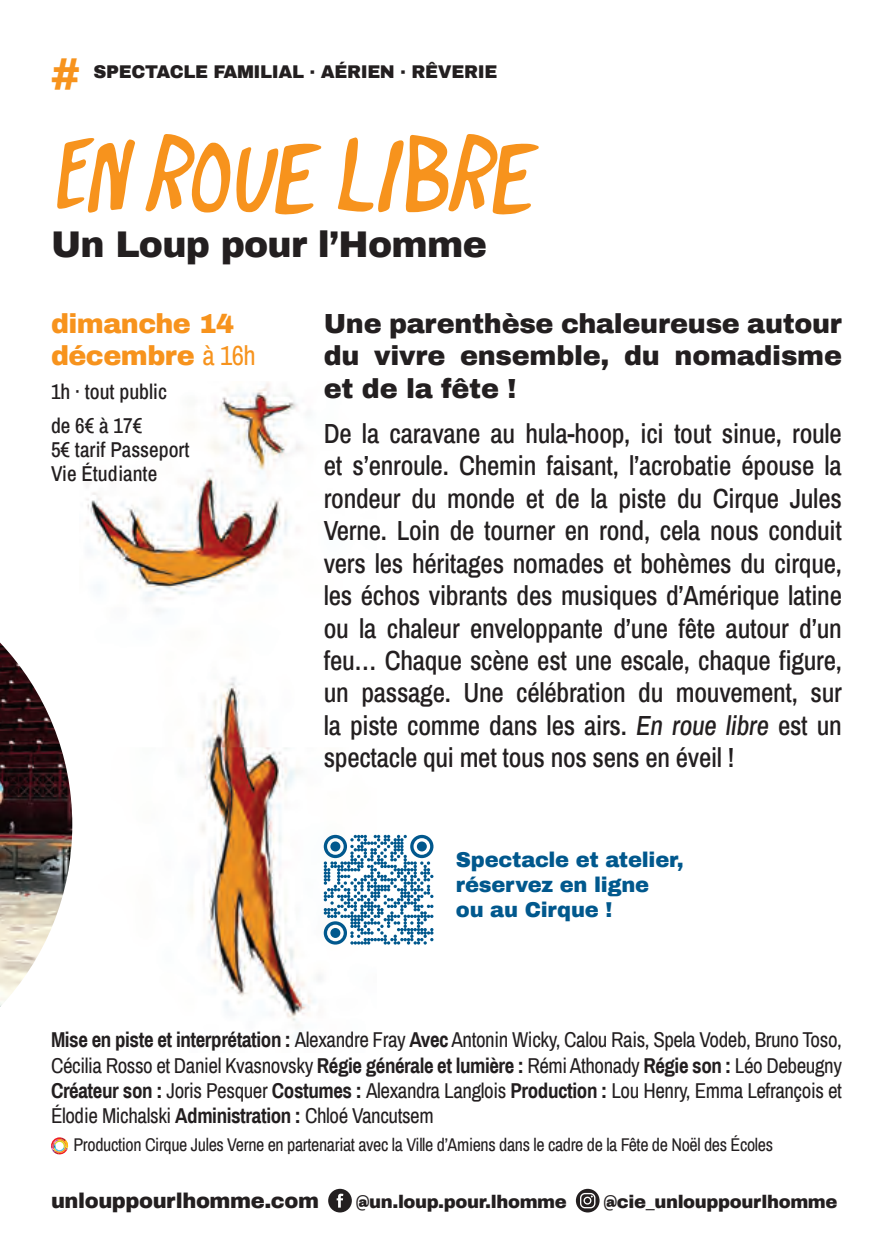
<style>
.page{position:relative;width:893px;height:1259px;background:#fff}
.page>*{position:absolute;margin:0;border:0;box-sizing:border-box;transform-origin:0 0}
.t1{font:italic 78px "Dark Poestry";color:#f7931d}
.t2{font:900 43.5px "Archivo";color:#f7931d}
.t3{font:900 36.3px "Archivo";letter-spacing:-.02em;color:#231f20}
.t4{font:500 27px/32.4px "Archivo Narrow";letter-spacing:-.01em;color:#231f20;text-align:justify}
.t5{font:900 27px/32.4px "Archivo";letter-spacing:-.01em;color:#231f20;text-align:justify}
.t6{font:900 27px/32.4px "Archivo";letter-spacing:-.02em;color:#f7931d}
.t7{font:21px/25.2px "Archivo Narrow";letter-spacing:-.02em;color:#231f20;text-align:justify}
.t8{font:500 21px/24px "Archivo Narrow";color:#231f20}
.t9{font:900 21px/25.2px "Archivo";letter-spacing:-.01em;color:#01588d}
.t10{font:900 21px "Archivo";letter-spacing:-.02em;color:#231f20}
.t11{font:18px "Archivo Narrow";letter-spacing:-.02em;color:#231f20}
.t12{font:900 18px "Archivo";letter-spacing:-.02em;color:#231f20}
.s1{font-family:"Archivo Narrow";font-weight:400}
.s2{font-style:italic}
.s3{font-weight:700}
</style>
<div class="page">
<svg style="left:328px;top:1188px;width:24px;height:24px"></svg>
<svg style="left:576px;top:1188px;width:24px;height:24px"></svg>
<img style="left:86px;top:382px;width:290px;height:656px">
<svg style="left:51px;top:1137px;width:17px;height:17px"></svg>
<svg style="left:324px;top:835px;width:109px;height:109px"></svg>
<img style="left:0;top:642px;width:72px;height:365px">
<p class="t2" style="left:51px;top:48px;width:30px">#</p>
<p class="t12" style="left:94px;top:61px;width:405px">SPECTACLE FAMILIAL · AÉRIEN · RÊVERIE</p>
<p class="t1" style="left:51px;top:127px;width:501px">EN ROUE LIBRE</p>
<p class="t3" style="left:51px;top:222px;width:437px">Un Loup pour l’Homme</p>
<p class="t6" style="left:51px;top:307px;width:206px">dimanche 14 décembre <span class="s1">à 16h</span></p>
<p class="t8" style="left:51px;top:379px;width:117px">1h · tout public</p>
<p class="t8" style="left:51px;top:413px;width:140px">de 6€ à 17€<br>5€ tarif Passeport</p>
<p class="t8" style="left:51px;top:461px;width:108px">Vie Étudiante</p>
<p class="t5" style="left:324px;top:307px;width:520px">Une parenthèse chaleureuse autour du vivre ensemble, du nomadisme et de la fête !</p>
<p class="t4" style="left:324px;top:416px;width:520px">De la caravane au hula-hoop, ici tout sinue, roule et s’enroule. Chemin faisant, l’acrobatie épouse la rondeur du monde et de la piste du Cirque Jules Verne. Loin de tourner en rond, cela nous conduit vers les héritages nomades et bohèmes du cirque, les échos vibrants des musiques d’Amérique latine ou la chaleur enveloppante d’une fête autour d’un feu… Chaque scène est une escale, chaque figure, un passage. Une célébration du mouvement, sur la piste comme dans les airs. <span class="s2">En roue libre</span> est un spectacle qui met tous nos sens en éveil !</p>
<p class="t9" style="left:456px;top:847px;width:229px">Spectacle et atelier, réservez en ligne<br>ou au Cirque !</p>
<p class="t7" style="left:51px;top:1027px;width:792px"><span class="s3">Mise en piste et interprétation :</span> Alexandre Fray <span class="s3">Avec</span> Antonin Wicky, Calou Rais, Spela Vodeb, Bruno Toso, Cécilia Rosso et Daniel Kvasnovsky <span class="s3">Régie générale et lumière :</span> Rémi Athonady <span class="s3">Régie son :</span> Léo Debeugny <span class="s3">Créateur son :</span> Joris Pesquer <span class="s3">Costumes :</span> Alexandra Langlois <span class="s3">Production :</span> Lou Henry, Emma Lefrançois et Élodie Michalski <span class="s3">Administration :</span> Chloé Vancutsem</p>
<p class="t11" style="left:73px;top:1132px;width:701px">Production Cirque Jules Verne en partenariat avec la Ville d’Amiens dans le cadre de la Fête de Noël des Écoles</p>
<p class="t10" style="left:51px;top:1187px;width:270px">unlouppourlhomme.com</p>
<p class="t12" style="left:356px;top:1190px;width:212px">@un.loup.pour.lhomme</p>
<p class="t12" style="left:604px;top:1190px;width:235px">@cie_unlouppourlhomme</p>
</div>
